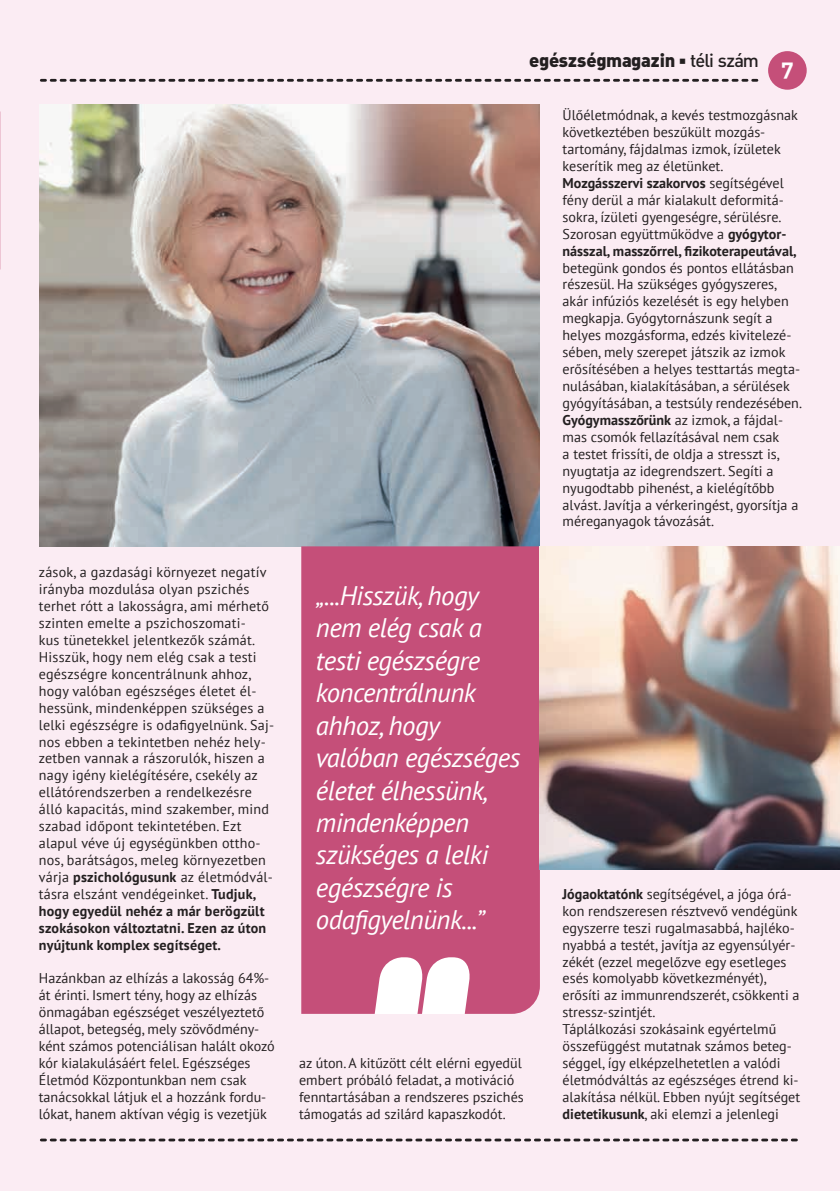
<style>
.page{position:relative;width:840px;height:1191px;background:#fff}
.page>*{position:absolute;margin:0;border:0;box-sizing:border-box;transform-origin:0 0}
.t1{font:italic 26.8px/32.4px "PT Sans";letter-spacing:-.02em;color:#fff}
.t2{font:700 22.6px "DIN Alt PFL";color:#fff}
.t3{font:18.4px "DIN Alt Blk PFL";color:#231f20}
.t4{font:14.2px/17px "PT Sans";color:#231f20}
.s1{font-weight:700}
.s2{font-family:"DIN Alt Md PFL"}
</style>
<div class="page">
<div style="left:0;top:0;width:839px;height:1191px;background:#fbecf3"></div>
<svg style="left:41px;top:1138px;width:757px;height:3px"></svg>
<img style="left:40px;top:104px;width:499px;height:442px">
<div style="left:767px;top:51px;width:39px;height:39px;background:#c54f79;border-radius:50%"></div>
<svg style="left:41px;top:79px;width:718px;height:3px"></svg>
<div style="left:301px;top:546px;width:238px;height:467px;background:#c54f79"></div>
<svg style="left:368px;top:957px;width:104px;height:56px;background:#f0d4de"></svg>
<img style="left:539px;top:546px;width:300px;height:323px">
<p class="t4" style="left:39px;top:563px;width:237px">zások, a gazdasági környezet negatív irányba mozdulása olyan pszichés terhet rótt a lakosságra, ami mérhető szinten emelte a pszichoszomati-<br>kus tünetekkel jelentkezők számát.<br>Hisszük, hogy nem elég csak a testi egészségre koncentrálnunk ahhoz, hogy valóban egészséges életet él&shy;hessünk, mindenképpen szükséges a lelki egészségre is odafigyelnünk. Saj&shy;nos ebben a tekintetben nehéz hely&shy;zetben vannak a rászorulók, hiszen a nagy igény kielégítésére, csekély az ellátórendszerben a rendelkezésre álló kapacitás, mind szakember, mind szabad időpont tekintetében. Ezt alapul véve új egységünkben ottho&shy;nos, barátságos, meleg környezetben várja <span class="s1">pszichológusunk</span> az életmódvál&shy;tásra elszánt vendégeinket. <span class="s1">Tudjuk, hogy egyedül nehéz a már berögzült szokásokon változtatni. Ezen az úton nyújtunk komplex segítséget.</span></p>
<p class="t4" style="left:39px;top:969px;width:237px">Hazánkban az elhízás a lakosság 64%- át érinti. Ismert tény, hogy az elhízás önmagában egészséget veszélyeztető állapot, betegség, mely szövődmény&shy;ként számos potenciálisan halált okozó kór kialakulásáért felel. Egészséges Életmód Központunkban nem csak tanácsokkal látjuk el a hozzánk fordu&shy;lókat, hanem aktívan végig is vezetjük</p>
<p class="t3" style="left:529px;top:48px;width:230px">egészségmagazin ■ <span class="s2">téli szám</span></p>
<h2 class="t2" style="left:780px;top:53px;width:13px">7</h2>
<h1 class="t1" style="left:316px;top:578px;width:206px">„...Hisszük, hogy nem elég csak a testi egészségre koncentrálnunk ahhoz, hogy valóban egészséges életet élhessünk, mindenképpen szükséges a lelki egészségre is odafigyelnünk...”</h1>
<p class="t4" style="left:299px;top:1054px;width:226px">az úton. A kitűzött célt elérni egyedül embert próbáló feladat, a motiváció fenntartásában a rendszeres pszichés támogatás ad szilárd kapaszkodót.</p>
<p class="t4" style="left:562px;top:106px;width:237px">Ülőéletmódnak, a kevés testmozgásnak következtében beszűkült mozgás&shy;tartomány, fájdalmas izmok, ízületek keserítik meg az életünket.<br><span class="s1">Mozgásszervi szakorvos</span> segítségével fény derül a már kialakult deformitá&shy;sokra, ízületi gyengeségre, sérülésre.<br>Szorosan együttműködve a <span class="s1">gyógytor&shy;násszal, masszőrrel, fizikoterapeutával,</span></p>
<p class="t4" style="left:562px;top:259px;width:241px">betegünk gondos és pontos ellátásban részesül. Ha szükséges gyógyszeres, akár infúziós kezelését is egy helyben megkapja. Gyógytornászunk segít a helyes mozgásforma, edzés kivitelezé&shy;sében, mely szerepet játszik az izmok erősítésében a helyes testtartás megta&shy;nulásában, kialakításában, a sérülések gyógyításában, a testsúly rendezésében.<br><span class="s1">Gyógymasszőrünk</span> az izmok, a fájdal&shy;mas csomók fellazításával nem csak<br>a testet frissíti, de oldja a stresszt is, nyugtatja az idegrendszert. Segíti a nyugodtabb pihenést, a kielégítőbb alvást. Javítja a vérkeringést, gyorsítja a méreganyagok távozását.</p>
<p class="t4" style="left:562px;top:885px;width:239px"><span class="s1">Jógaoktatónk</span> segítségével, a jóga órá&shy;kon rendszeresen résztvevő vendégünk egyszerre teszi rugalmasabbá, hajléko&shy;nyabbá a testét, javítja az egyensúlyér&shy;zékét (ezzel megelőzve egy esetleges esés komolyabb következményét), erősíti az immunrendszerét, csökkenti a stressz-szintjét.<br>Táplálkozási szokásaink egyértelmű összefüggést mutatnak számos beteg&shy;séggel, így elképzelhetetlen a valódi életmódváltás az egészséges étrend ki&shy;alakítása nélkül. Ebben nyújt segítséget <span class="s1">dietetikusunk</span>, aki elemzi a jelenlegi</p>
</div>
